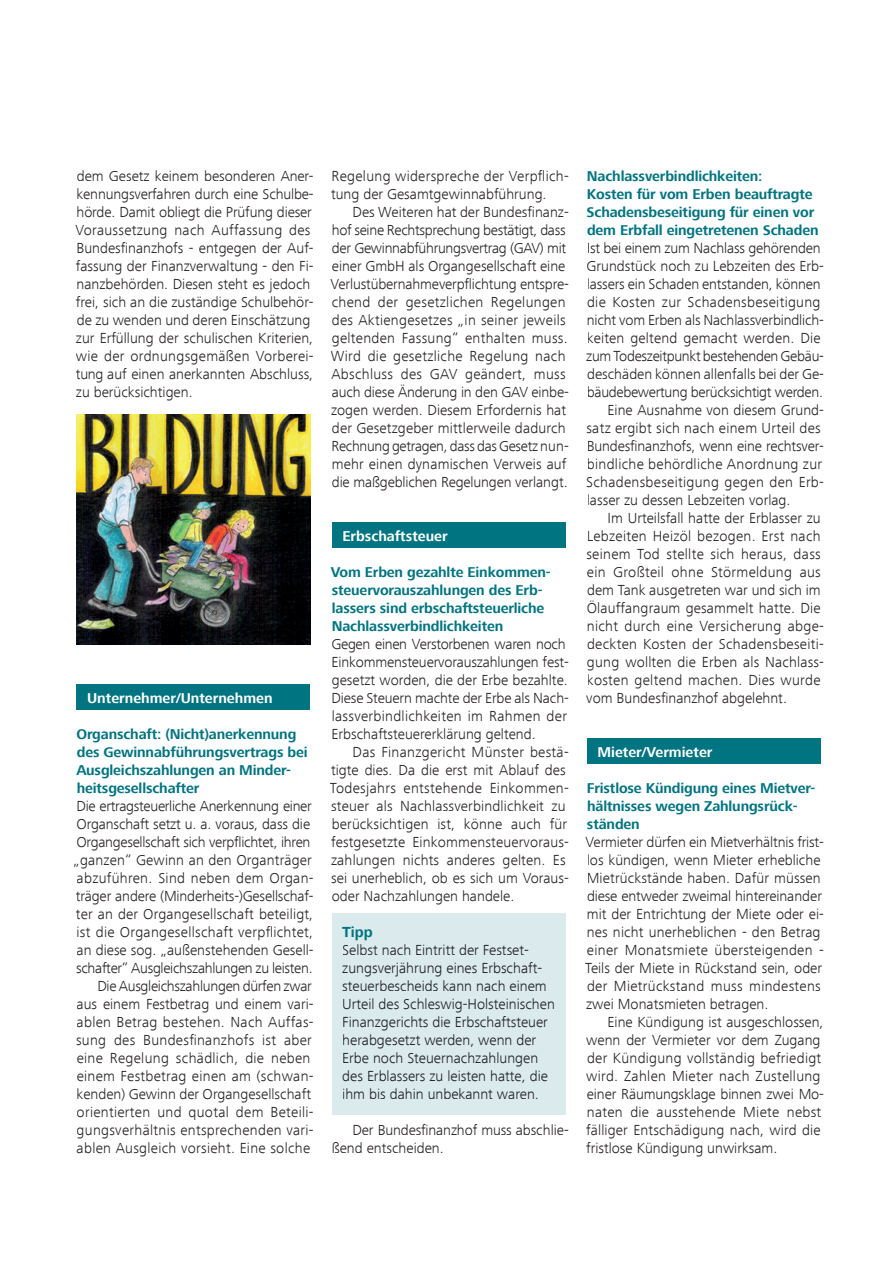
<style>
.page{position:relative;width:893px;height:1263px;background:#fff}
.page>*{position:absolute;margin:0;border:0;box-sizing:border-box;transform-origin:0 0}
.t1{font:300 15px/18px "Frutiger Next Com";color:#231f20}
.t2{font:300 15px "Frutiger Next Com";letter-spacing:.02em;color:#231f20}
.t3{font:300 15px/18px "Frutiger Next Com";color:#1a1c1f}
.t4{font:300 15px "Frutiger Next Com";letter-spacing:-.02em;color:#231f20}
.t5{font:700 15px "Frutiger Next Com";color:#007480}
.t6{font:700 14.7px/18px "Frutiger Next Com";letter-spacing:-.01em;color:#007480}
.t7{font:700 14.7px "Frutiger Next Com";color:#fff}
</style>
<div class="page">
<div style="left:77px;top:685px;width:233px;height:25px;background:#007480"></div>
<img style="left:77px;top:415px;width:233px;height:229px">
<div style="left:332px;top:523px;width:234px;height:25px;background:#007480"></div>
<div style="left:332px;top:913px;width:234px;height:202px;background:#dbeaed"></div>
<div style="left:587px;top:739px;width:234px;height:25px;background:#007480"></div>
<p class="t1" style="left:75px;top:167px;width:240px">dem Gesetz keinem besonderen Aner&shy;kennungsverfahren durch eine Schulbe&shy;hörde. Damit obliegt die Prüfung dieser Voraussetzung nach Auffassung des Bundesfinanzhofs - entgegen der Auf&shy;fassung der Finanzverwaltung - den Fi&shy;nanzbehörden. Diesen steht es jedoch frei, sich an die zuständige Schulbehör&shy;de zu wenden und deren Einschätzung zur Erfüllung der schulischen Kriterien, wie der ordnungsgemäßen Vorberei&shy;tung auf einen anerkannten Abschluss, zu berücksichtigen.</p>
<p class="t7" style="left:87px;top:689px;width:187px">Unternehmer/Unternehmen</p>
<p class="t6" style="left:76px;top:725px;width:233px">Organschaft: (Nicht)anerkennung des Gewinnabführungsvertrags bei<br>Ausgleichszahlungen an Minder&shy;heitsgesellschafter</p>
<p class="t1" style="left:74px;top:797px;width:242px;text-align:right">Die ertragsteuerliche Anerkennung einer Organschaft setzt u. a. voraus, dass die Organgesellschaft sich verpflichtet, ihren „ganzen“ Gewinn an den Organträger abzuführen. Sind neben dem Organ&shy;träger andere (Minderheits-)Gesellschaf&shy;ter an der Organgesellschaft beteiligt, ist die Organgesellschaft verpflichtet, an diese sog. „außenstehenden Gesell&shy;schafter“ Ausgleichszahlungen zu leisten.<br>Die Ausgleichszahlungen dürfen zwar<br>aus einem Festbetrag und einem vari&shy;ablen Betrag bestehen. Nach Auffas&shy;sung des Bundesfinanzhofs ist aber eine Regelung schädlich, die neben einem Festbetrag einen am (schwan&shy;kenden) Gewinn der Organgesellschaft orientierten und quotal dem Beteili&shy;gungsverhältnis entsprechenden vari&shy;ablen Ausgleich vorsieht. Eine solche</p>
<p class="t1" style="left:331px;top:167px;width:239px">Regelung widerspreche der Verpflich&shy;tung der Gesamtgewinnabführung.</p>
<p class="t1" style="left:330px;top:203px;width:240px;text-indent:22px">Des Weiteren hat der Bundesfinanz&shy;hof seine Rechtsprechung bestätigt, dass der Gewinnabführungsvertrag (GAV) mit einer GmbH als Organgesellschaft eine Verlustübernahmeverpflichtung entspre&shy;chend der gesetzlichen Regelungen des Aktiengesetzes „in seiner jeweils geltenden Fassung“ enthalten muss.<br>Wird die gesetzliche Regelung nach Abschluss des GAV geändert, muss auch diese Änderung in den GAV einbe&shy;zogen werden. Diesem Erfordernis hat der Gesetzgeber mittlerweile dadurch Rechnung getragen, dass das Gesetz nun&shy;mehr einen dynamischen Verweis auf die maßgeblichen Regelungen verlangt.</p>
<p class="t7" style="left:342px;top:527px;width:107px">Erbschaftsteuer</p>
<p class="t6" style="left:331px;top:563px;width:222px">Vom Erben gezahlte Einkommen&shy;steuervorauszahlungen des Erb&shy;lassers sind erbschaftsteuerliche<br>Nachlassverbindlichkeiten</p>
<p class="t1" style="left:331px;top:635px;width:239px">Gegen einen Verstorbenen waren noch Einkommensteuervorauszahlungen fest&shy;gesetzt worden, die der Erbe bezahlte.<br>Diese Steuern machte der Erbe als Nach&shy;lassverbindlichkeiten im Rahmen der Erbschaftsteuererklärung geltend.</p>
<p class="t1" style="left:330px;top:743px;width:240px;text-indent:23px">Das Finanzgericht Münster bestä&shy;tigte dies. Da die erst mit Ablauf des Todesjahrs entstehende Einkommen&shy;steuer als Nachlassverbindlichkeit zu berücksichtigen ist, könne auch für festgesetzte Einkommensteuervoraus&shy;zahlungen nichts anderes gelten. Es sei unerheblich, ob es sich um Voraus&shy;oder Nachzahlungen handele.</p>
<p class="t5" style="left:342px;top:923px;width:32px">Tipp</p>
<p class="t3" style="left:342px;top:941px;width:214px">Selbst nach Eintritt der Festset&shy;zungsverjährung eines Erbschaft&shy;steuerbescheids kann nach einem Urteil des Schleswig-Holsteinischen Finanzgerichts die Erbschaftsteuer herabgesetzt werden, wenn der Erbe noch Steuernachzahlungen des Erblassers zu leisten hatte, die ihm bis dahin unbekannt waren.</p>
<p class="t1" style="left:332px;top:1121px;width:239px;text-indent:21px">Der Bundesfinanzhof muss abschlie&shy;ßend entscheiden.</p>
<p class="t6" style="left:587px;top:167px;width:233px">Nachlassverbindlichkeiten:<br>Kosten für vom Erben beauftragte Schadensbeseitigung für einen vor dem Erbfall eingetretenen Schaden</p>
<p class="t1" style="left:587px;top:239px;width:236px">Ist bei einem zum Nachlass gehörenden</p>
<p class="t1" style="left:587px;top:257px;width:239px">Grundstück noch zu Lebzeiten des Erb-</p>
<p class="t1" style="left:587px;top:275px;width:235px">lassers ein Schaden entstanden, können</p>
<p class="t2" style="left:587px;top:293px;width:235px">die Kosten zur Schadensbeseitigung</p>
<p class="t1" style="left:587px;top:311px;width:239px">nicht vom Erben als Nachlassverbindlich-</p>
<p class="t1" style="left:587px;top:329px;width:235px">keiten geltend gemacht werden. Die</p>
<p class="t4" style="left:586px;top:347px;width:239px">zum Todeszeitpunkt bestehenden Gebäu-</p>
<p class="t1" style="left:587px;top:365px;width:238px">deschäden können allenfalls bei der Ge-</p>
<p class="t4" style="left:587px;top:383px;width:238px">bäudebewertung berücksichtigt werden.</p>
<p class="t1" style="left:608px;top:401px;width:218px">Eine Ausnahme von diesem Grund-</p>
<p class="t2" style="left:586px;top:419px;width:236px">satz ergibt sich nach einem Urteil des</p>
<p class="t1" style="left:587px;top:437px;width:239px">Bundesfinanzhofs, wenn eine rechtsver-</p>
<p class="t2" style="left:587px;top:455px;width:237px">bindliche behördliche Anordnung zur</p>
<p class="t2" style="left:586px;top:473px;width:239px">Schadensbeseitigung gegen den Erb-</p>
<p class="t1" style="left:587px;top:491px;width:205px">lasser zu dessen Lebzeiten vorlag.</p>
<p class="t1" style="left:608px;top:509px;width:214px">Im Urteilsfall hatte der Erblasser zu</p>
<p class="t2" style="left:587px;top:527px;width:236px">Lebzeiten Heizöl bezogen. Erst nach</p>
<p class="t2" style="left:586px;top:545px;width:236px">seinem Tod stellte sich heraus, dass</p>
<p class="t2" style="left:587px;top:563px;width:235px">ein Großteil ohne Störmeldung aus</p>
<p class="t1" style="left:587px;top:581px;width:235px">dem Tank ausgetreten war und sich im</p>
<p class="t1" style="left:587px;top:599px;width:235px">Ölauffangraum gesammelt hatte. Die</p>
<p class="t2" style="left:587px;top:617px;width:239px">nicht durch eine Versicherung abge-</p>
<p class="t2" style="left:587px;top:635px;width:238px">deckten Kosten der Schadensbeseiti-</p>
<p class="t1" style="left:587px;top:653px;width:239px">gung wollten die Erben als Nachlass-</p>
<p class="t2" style="left:587px;top:671px;width:235px">kosten geltend machen. Dies wurde</p>
<p class="t1" style="left:586px;top:689px;width:202px">vom Bundesfinanzhof abgelehnt.</p>
<p class="t7" style="left:598px;top:743px;width:116px">Mieter/Vermieter</p>
<p class="t6" style="left:587px;top:779px;width:230px">Fristlose Kündigung eines Mietver&shy;hältnisses wegen Zahlungsrück&shy;ständen</p>
<p class="t1" style="left:585px;top:833px;width:240px">Vermieter dürfen ein Mietverhältnis frist&shy;los kündigen, wenn Mieter erhebliche Mietrückstände haben. Dafür müssen diese entweder zweimal hintereinander mit der Entrichtung der Miete oder ei&shy;nes nicht unerheblichen - den Betrag einer Monatsmiete übersteigenden - Teils der Miete in Rückstand sein, oder der Mietrückstand muss mindestens zwei Monatsmieten betragen.</p>
<p class="t1" style="left:586px;top:1013px;width:239px;text-indent:22px">Eine Kündigung ist ausgeschlossen, wenn der Vermieter vor dem Zugang der Kündigung vollständig befriedigt wird. Zahlen Mieter nach Zustellung einer Räumungsklage binnen zwei Mo&shy;naten die ausstehende Miete nebst fälliger Entschädigung nach, wird die fristlose Kündigung unwirksam.</p>
</div>
